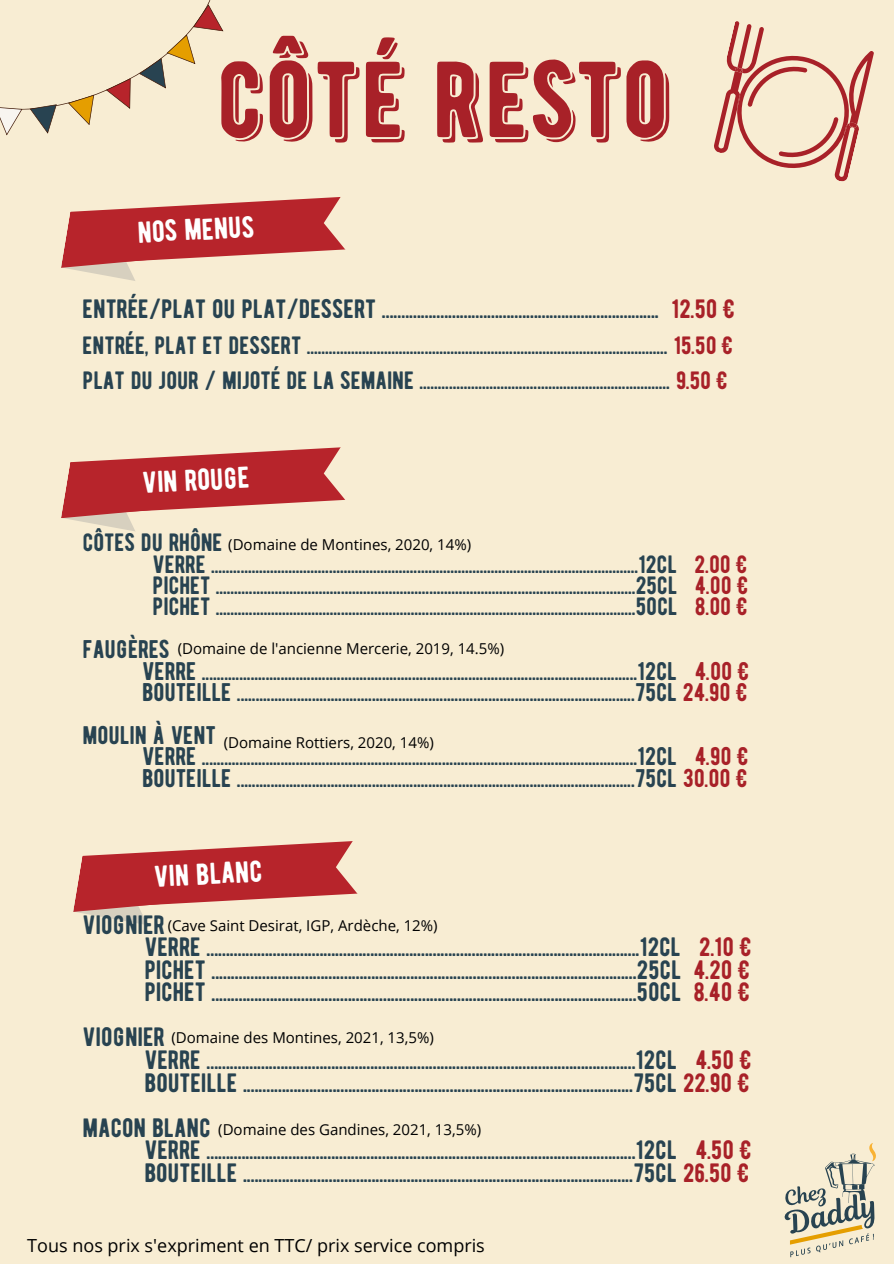
<style>
.page{position:relative;width:894px;height:1264px;background:#fff}
.page>*{position:absolute;margin:0;border:0;box-sizing:border-box;transform-origin:0 0}
.t1{font:107.55px "BERNIER Shade";color:#a82128}
.t2{font:30px "BERNIER Regular";color:#fff}
.t3{font:26.55px "BERNIER Regular";color:#284351}
.t4{font:25.5px "BERNIER Regular";color:#284351}
.t5{font:25.05px "BERNIER Regular";color:#284351}
.t6{font:18px "Open Sans";color:#000}
.t7{font:15px "Open Sans";color:#000}
.s1{color:#a82128}
</style>
<div class="page">
<div style="left:0;top:0;width:893px;height:1263px;background:#f8edd3"></div>
<svg style="left:61px;top:197px;width:285px;height:84px"></svg>
<svg style="left:61px;top:447px;width:285px;height:84px"></svg>
<svg style="left:73px;top:841px;width:285px;height:84px"></svg>
<svg style="left:784px;top:1143px;width:91px;height:114px"></svg>
<svg style="left:714px;top:21px;width:160px;height:161px"></svg>
<svg style="left:0;top:0;width:224px;height:136px"></svg>
<p class="t1" style="left:217px;top:35px;width:457px">CÔTÉ RESTO</p>
<p class="t2" style="left:137px;top:214px;width:118px;rotate:-3deg">NOS MENUS</p>
<p class="t3" style="left:83px;top:293px;width:653px">ENTRÉE/PLAT OU PLAT/DESSERT ....................................................................... <span class="s1">12.50 €</span></p>
<p class="t5" style="left:83px;top:330px;width:652px">ENTRÉE, PLAT ET DESSERT .................................................................................................. <span class="s1">15.50 €</span></p>
<p class="t5" style="left:83px;top:365px;width:646px">PLAT DU JOUR / MIJOTÉ DE LA SEMAINE .................................................................... <span class="s1">9.50 €</span></p>
<p class="t2" style="left:141px;top:464px;width:109px;rotate:-3deg">VIN ROUGE</p>
<p class="t5" style="left:83px;top:527px;width:141px">CÔTES DU RHÔNE</p>
<p class="t5" style="left:153px;top:549px;width:596px">VERRE ....................................................................................................................12CL <span class="s1">2.00 €</span></p>
<p class="t5" style="left:153px;top:570px;width:597px">PICHET ..................................................................................................................25CL <span class="s1">4.00 €</span></p>
<p class="t5" style="left:153px;top:591px;width:596px">PICHET ..................................................................................................................50CL <span class="s1">8.00 €</span></p>
<p class="t4" style="left:83px;top:634px;width:89px">FAUGÈRES</p>
<p class="t4" style="left:142px;top:655px;width:608px">VERRE ....................................................................................................................12CL <span class="s1">4.00 €</span></p>
<p class="t4" style="left:142px;top:677px;width:606px">BOUTEILLE ..........................................................................................................75CL <span class="s1">24.90 €</span></p>
<p class="t4" style="left:83px;top:719px;width:135px">MOULIN À VENT</p>
<p class="t4" style="left:142px;top:741px;width:607px">VERRE ....................................................................................................................12CL <span class="s1">4.90 €</span></p>
<p class="t4" style="left:142px;top:762px;width:607px">BOUTEILLE ..........................................................................................................75CL <span class="s1">30.00 €</span></p>
<p class="t7" style="left:228px;top:534px;width:244px">(Domaine de Montines, 2020, 14%)</p>
<p class="t7" style="left:178px;top:638px;width:328px">(Domaine de l'ancienne Mercerie, 2019, 14.5%)</p>
<p class="t7" style="left:224px;top:732px;width:211px">(Domaine Rottiers, 2020, 14%)</p>
<p class="t2" style="left:153px;top:858px;width:110px;rotate:-3deg">VIN BLANC</p>
<p class="t3" style="left:83px;top:908px;width:83px">VIOGNIER</p>
<p class="t3" style="left:144px;top:931px;width:608px">VERRE ...............................................................................................................12CL <span class="s1">2.10 €</span></p>
<p class="t3" style="left:144px;top:953px;width:607px">PICHET .............................................................................................................25CL <span class="s1">4.20 €</span></p>
<p class="t3" style="left:144px;top:976px;width:607px">PICHET .............................................................................................................50CL <span class="s1">8.40 €</span></p>
<p class="t3" style="left:83px;top:1021px;width:83px">VIOGNIER</p>
<p class="t3" style="left:144px;top:1043px;width:608px">VERRE ..............................................................................................................12CL <span class="s1">4.50 €</span></p>
<p class="t3" style="left:144px;top:1066px;width:606px">BOUTEILLE ....................................................................................................75CL <span class="s1">22.90 €</span></p>
<p class="t3" style="left:83px;top:1111px;width:129px">MACON BLANC</p>
<p class="t3" style="left:144px;top:1133px;width:608px">VERRE ..............................................................................................................12CL <span class="s1">4.50 €</span></p>
<p class="t3" style="left:144px;top:1156px;width:606px">BOUTEILLE ....................................................................................................75CL <span class="s1">26.50 €</span></p>
<p class="t7" style="left:168px;top:914px;width:271px">(Cave Saint Desirat, IGP, Ardèche, 12%)</p>
<p class="t7" style="left:171px;top:1026px;width:264px">(Domaine des Montines, 2021, 13,5%)</p>
<p class="t7" style="left:218px;top:1119px;width:264px">(Domaine des Gandines, 2021, 13,5%)</p>
<p class="t6" style="left:27px;top:1232px;width:459px">Tous nos prix s'expriment en TTC/ prix service compris</p>
</div>
